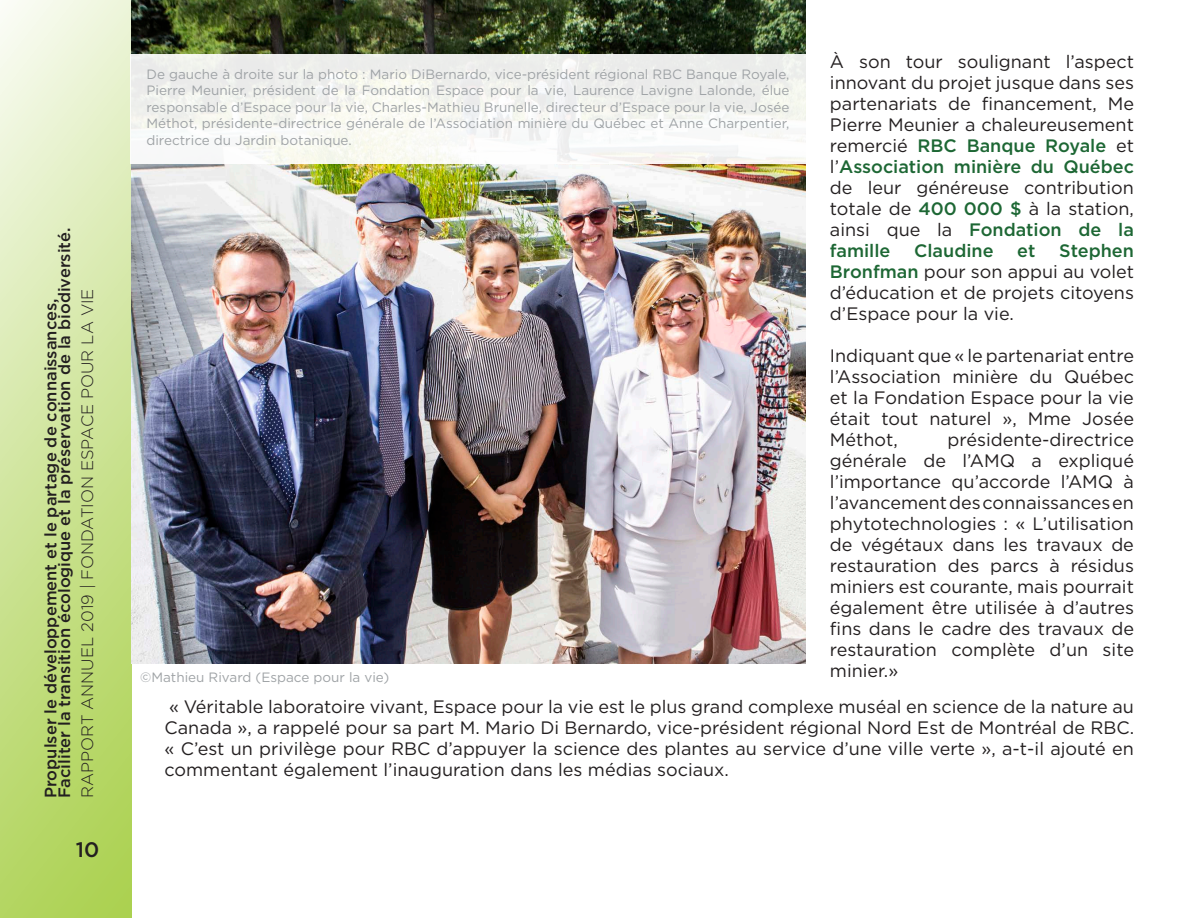
<style>
.page{position:relative;width:1188px;height:918px;background:#fff}
.page>*{position:absolute;margin:0;border:0;box-sizing:border-box;transform-origin:0 0}
.no_pages{font:500 21px "Gotham";color:#231f20}
.Texte{font:18px/21px "Gotham";color:#231f20;text-align:justify}
.Texte-2{font:500 18px "Gotham";color:#1d6734}
.t1{font:500 16.5px/13.5px "Gotham";color:#231f20}
.t2{font:300 16.5px "Gotham";color:#231f20}
.t3{font:13.5px/16.5px "Gotham";color:#9fa3a6;text-align:justify}
.s1{font-weight:500;color:#1d6734}
</style>
<div class="page">
<svg style="left:0;top:0;width:132px;height:918px;background:#cfe49b"></svg>
<img style="left:132px;top:0;width:673px;height:663px">
<div style="left:131px;top:54px;width:1057px;height:109px;background:linear-gradient(to right,#f0f1ec,#fff)"></div>
<p class="t1" style="left:44px;top:798px;width:572px;rotate:-90deg">Propulser le développement et le partage de connaissances,<br>Faciliter la transition écologique et la préservation de la biodiversité.</p>
<p class="t2" style="left:77px;top:798px;width:511px;rotate:-90deg">RAPPORT ANNUEL 2019 | FONDATION ESPACE POUR LA VIE</p>
<p class="no_pages" style="left:76px;top:836px;width:25px">10</p>
<p class="t3" style="left:146px;top:66px;width:645px">De gauche à droite sur la photo : Mario DiBernardo, vice-président régional RBC Banque Royale, Pierre Meunier, président de la Fondation Espace pour la vie, Laurence Lavigne Lalonde, élue responsable d’Espace pour la vie, Charles-Mathieu Brunelle, directeur d’Espace pour la vie, Josée Méthot, présidente-directrice générale de l’Association minière du Québec et Anne Charpentier, directrice du Jardin botanique.</p>
<p class="t3" style="left:140px;top:668px;width:251px">©Mathieu Rivard (Espace pour la vie)</p>
<p class="Texte" style="left:830px;top:51px;width:306px">À son tour soulignant l’aspect innovant du projet jusque dans ses partenariats de financement, Me Pierre Meunier a chaleureusement remercié <span class="s1">RBC Banque Royale</span> et l’<span class="s1">Association minière du Québec </span>de leur généreuse contribution totale de <span class="s1">400 000 $</span> à la station, ainsi que la <span class="s1">Fondation de la famille</span></p>
<p class="Texte" style="left:830px;top:240px;width:306px;text-indent:229px"><span class="s1">Stephen Bronfman</span> pour son appui au volet d’éducation et de projets citoyens d’Espace pour la vie.</p>
<p class="Texte" style="left:830px;top:345px;width:306px">Indiquant que « le partenariat entre l’Association minière du Québec et la Fondation Espace pour la vie était tout naturel », Mme Josée Méthot,</p>
<p class="Texte-2" style="left:914px;top:239px;width:81px">Claudine</p>
<p class="Texte-2" style="left:1017px;top:239px;width:20px">et</p>
<p class="Texte" style="left:830px;top:429px;width:306px;text-indent:118px">présidente-directrice générale de l’AMQ a expliqué l’importance qu’accorde l’AMQ à l’avancement des connaissances en phytotechnologies : « L’utilisation de végétaux dans les travaux de restauration des parcs à résidus miniers est courante, mais pourrait également être utilisée à d’autres fins dans le cadre des travaux de restauration complète d’un site minier.»</p>
<p class="Texte" style="left:165px;top:696px;width:971px">« Véritable laboratoire vivant, Espace pour la vie est le plus grand complexe muséal en science de la nature au Canada », a rappelé pour sa part M. Mario Di Bernardo, vice-président régional Nord Est de Montréal de RBC. « C’est un privilège pour RBC d’appuyer la science des plantes au service d’une ville verte », a-t-il ajouté en commentant également l’inauguration dans les médias sociaux.</p>
</div>
